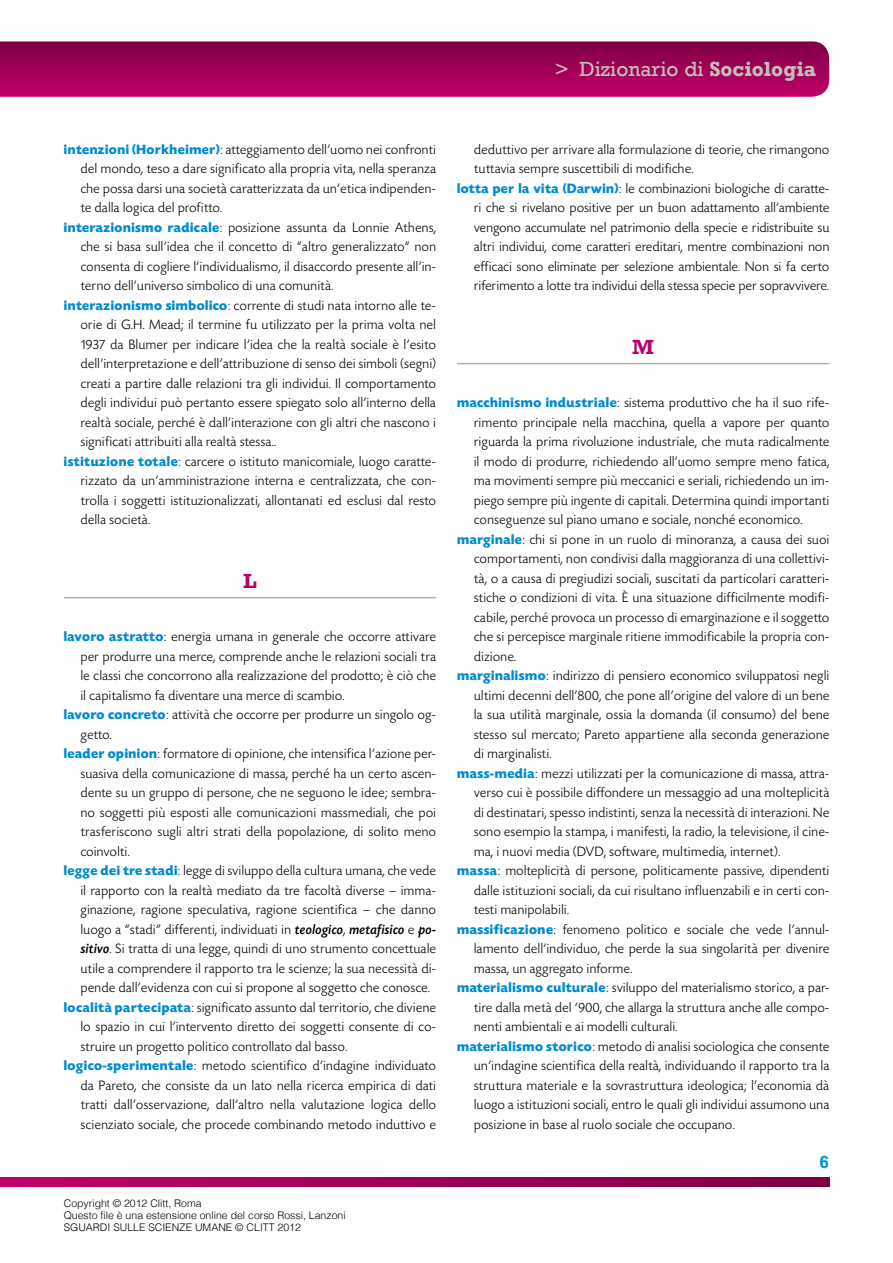
<style>
.page{position:relative;width:893px;height:1263px;background:#fff}
.page>*{position:absolute;margin:0;border:0;box-sizing:border-box;transform-origin:0 0}
.t1{font:21px "Rockwell";color:#c5beba}
.titolo_2{font:700 21px "Rockwell";color:#b90065}
.t2{font:700 18px "Rockwell";color:#009bd4}
.TESTO_BASE{font:300 14.25px/19.5px "Today SH";letter-spacing:.04em;color:#000;text-align:justify}
.t3{font:300 10.5px/12px "Helvetica";color:#000}
.s1{font-weight:700}
.s2{font-weight:700;color:#008bd0}
.s3{font-family:"Today SH Med Ita";font-weight:400}
</style>
<div class="page">
<svg style="left:0;top:41px;width:829px;height:56px;background:#a00358"></svg>
<svg style="left:0;top:1178px;width:829px;height:8px;background:#9e0056"></svg>
<hr style="left:64px;top:597px;width:372px;height:1px;background:#b6aea9">
<hr style="left:457px;top:363px;width:372px;height:1px;background:#b6aea9">
<h1 class="t1" style="left:555px;top:57px;width:263px">&gt; Dizionario di <span class="s1">Sociologia</span></h1>
<p class="TESTO_BASE" style="left:81px;top:140px;width:357px;text-indent:-17px"><span class="s2">intenzioni (Horkheimer)</span>: atteggiamento dell’uomo nei confronti del mondo, teso a dare significato alla propria vita, nella speranza che possa darsi una società caratterizzata da un’etica indipenden&shy;te dalla logica del profitto.</p>
<p class="TESTO_BASE" style="left:81px;top:218px;width:357px;text-indent:-17px"><span class="s2">interazionismo radicale</span>: posizione assunta da Lonnie Athens, che si basa sull’idea che il concetto di “altro generalizzato” non consenta di cogliere l‘individualismo, il disaccordo presente all’in&shy;terno dell’universo simbolico di una comunità.</p>
<p class="TESTO_BASE" style="left:81px;top:296px;width:357px;text-indent:-17px"><span class="s2">interazionismo simbolico</span>: corrente di studi nata intorno alle te&shy;orie di G.H. Mead; il termine fu utilizzato per la prima volta nel 1937 da Blumer per indicare l’idea che la realtà sociale è l’esito dell’interpretazione e dell’attribuzione di senso dei simboli (segni) creati a partire dalle relazioni tra gli individui. Il comportamento degli individui può pertanto essere spiegato solo all’interno della realtà sociale, perché è dall’interazione con gli altri che nascono i significati attribuiti alla realtà stessa..</p>
<p class="TESTO_BASE" style="left:81px;top:452px;width:357px;text-indent:-17px"><span class="s2">istituzione totale</span>: carcere o istituto manicomiale, luogo caratte&shy;rizzato da un’amministrazione interna e centralizzata, che con&shy;trolla i soggetti istituzionalizzati, allontanati ed esclusi dal resto della società.</p>
<p class="titolo_2" style="left:243px;top:569px;width:15px">L</p>
<p class="TESTO_BASE" style="left:81px;top:627px;width:357px;text-indent:-17px"><span class="s2">lavoro astratto</span>: energia umana in generale che occorre attivare per produrre una merce, comprende anche le relazioni sociali tra le classi che concorrono alla realizzazione del prodotto; è ciò che il capitalismo fa diventare una merce di scambio.</p>
<p class="TESTO_BASE" style="left:81px;top:705px;width:357px;text-indent:-17px"><span class="s2">lavoro concreto</span>: attività che occorre per produrre un singolo og&shy;getto.</p>
<p class="TESTO_BASE" style="left:81px;top:744px;width:357px;text-indent:-17px"><span class="s2">leader opinion</span>: formatore di opinione, che intensifica l’azione per&shy;suasiva della comunicazione di massa, perché ha un certo ascen&shy;dente su un gruppo di persone, che ne seguono le idee; sembra&shy;no soggetti più esposti alle comunicazioni massmediali, che poi trasferiscono sugli altri strati della popolazione, di solito meno coinvolti.</p>
<p class="TESTO_BASE" style="left:81px;top:861px;width:357px;text-indent:-17px"><span class="s2">legge dei tre stadi</span>: legge di sviluppo della cultura umana, che vede il rapporto con la realtà mediato da tre facoltà diverse — imma&shy;ginazione, ragione speculativa, ragione scientifica — che danno luogo a “stadi” differenti, individuati in <span class="s3">teologico</span>, <span class="s3">metafisico</span> e <span class="s3">po&shy;sitivo</span>. Si tratta di una legge, quindi di uno strumento concettuale utile a comprendere il rapporto tra le scienze; la sua necessità di&shy;pende dall’evidenza con cui si propone al soggetto che conosce.</p>
<p class="TESTO_BASE" style="left:81px;top:998px;width:357px;text-indent:-17px"><span class="s2">località partecipata</span>: significato assunto dal territorio, che diviene lo spazio in cui l’intervento diretto dei soggetti consente di co&shy;struire un progetto politico controllato dal basso.</p>
<p class="TESTO_BASE" style="left:81px;top:1056px;width:357px;text-indent:-17px"><span class="s2">logico-sperimentale</span>: metodo scientifico d’indagine individuato da Pareto, che consiste da un lato nella ricerca empirica di dati tratti dall’osservazione, dall’altro nella valutazione logica dello scienziato sociale, che procede combinando metodo induttivo e</p>
<p class="t3" style="left:64px;top:1197px;width:283px">Copyright © 2012 Clitt, Roma<br>Questo file è una estensione online del corso Rossi, Lanzoni<br>SGUARDI SULLE SCIENZE UMANE © CLITT 2012</p>
<p class="TESTO_BASE" style="left:474px;top:140px;width:357px">deduttivo per arrivare alla formulazione di teorie, che rimangono tuttavia sempre suscettibili di modifiche.</p>
<p class="TESTO_BASE" style="left:474px;top:179px;width:357px;text-indent:-17px"><span class="s2">lotta per la vita (Darwin)</span>: le combinazioni biologiche di caratte&shy;ri che si rivelano positive per un buon adattamento all’ambiente vengono accumulate nel patrimonio della specie e ridistribuite su altri individui, come caratteri ereditari, mentre combinazioni non efficaci sono eliminate per selezione ambientale. Non si fa certo riferimento a lotte tra individui della stessa specie per sopravvivere.</p>
<p class="titolo_2" style="left:632px;top:335px;width:23px">M</p>
<p class="TESTO_BASE" style="left:474px;top:393px;width:357px;text-indent:-17px"><span class="s2">macchinismo industriale</span>: sistema produttivo che ha il suo rife&shy;rimento principale nella macchina, quella a vapore per quanto riguarda la prima rivoluzione industriale, che muta radicalmente il modo di produrre, richiedendo all’uomo sempre meno fatica, ma movimenti sempre più meccanici e seriali, richiedendo un im&shy;piego sempre più ingente di capitali. Determina quindi importanti conseguenze sul piano umano e sociale, nonché economico.</p>
<p class="TESTO_BASE" style="left:474px;top:530px;width:357px;text-indent:-17px"><span class="s2">marginale</span>: chi si pone in un ruolo di minoranza, a causa dei suoi comportamenti, non condivisi dalla maggioranza di una collettivi&shy;tà, o a causa di pregiudizi sociali, suscitati da particolari caratteri&shy;stiche o condizioni di vita. È una situazione difficilmente modifi&shy;cabile, perché provoca un processo di emarginazione e il soggetto che si percepisce marginale ritiene immodificabile la propria con&shy;dizione.</p>
<p class="TESTO_BASE" style="left:474px;top:666px;width:357px;text-indent:-17px"><span class="s2">marginalismo</span>: indirizzo di pensiero economico sviluppatosi negli ultimi decenni dell’800, che pone all’origine del valore di un bene la sua utilità marginale, ossia la domanda (il consumo) del bene stesso sul mercato; Pareto appartiene alla seconda generazione di marginalisti.</p>
<p class="TESTO_BASE" style="left:474px;top:764px;width:357px;text-indent:-17px"><span class="s2">mass-media</span>: mezzi utilizzati per la comunicazione di massa, attra&shy;verso cui è possibile diffondere un messaggio ad una molteplicità di destinatari, spesso indistinti, senza la necessità di interazioni. Ne sono esempio la stampa, i manifesti, la radio, la televisione, il cine&shy;ma, i nuovi media (DVD, software, multimedia, internet).</p>
<p class="TESTO_BASE" style="left:474px;top:861px;width:357px;text-indent:-17px"><span class="s2">massa</span>: molteplicità di persone, politicamente passive, dipendenti dalle istituzioni sociali, da cui risultano influenzabili e in certi con&shy;testi manipolabili.</p>
<p class="TESTO_BASE" style="left:474px;top:920px;width:357px;text-indent:-17px"><span class="s2">massificazione</span>: fenomeno politico e sociale che vede l’annul&shy;lamento dell’individuo, che perde la sua singolarità per divenire massa, un aggregato informe.</p>
<p class="TESTO_BASE" style="left:474px;top:978px;width:357px;text-indent:-17px"><span class="s2">materialismo culturale</span>: sviluppo del materialismo storico, a par&shy;tire dalla metà del ‘900, che allarga la struttura anche alle compo&shy;nenti ambientali e ai modelli culturali.</p>
<p class="TESTO_BASE" style="left:474px;top:1037px;width:357px;text-indent:-17px"><span class="s2">materialismo storico</span>: metodo di analisi sociologica che consente un’indagine scientifica della realtà, individuando il rapporto tra la struttura materiale e la sovrastruttura ideologica; l’economia dà luogo a istituzioni sociali, entro le quali gli individui assumono una posizione in base al ruolo sociale che occupano.</p>
<p class="t2" style="left:819px;top:1151px;width:11px">6</p>
</div>
